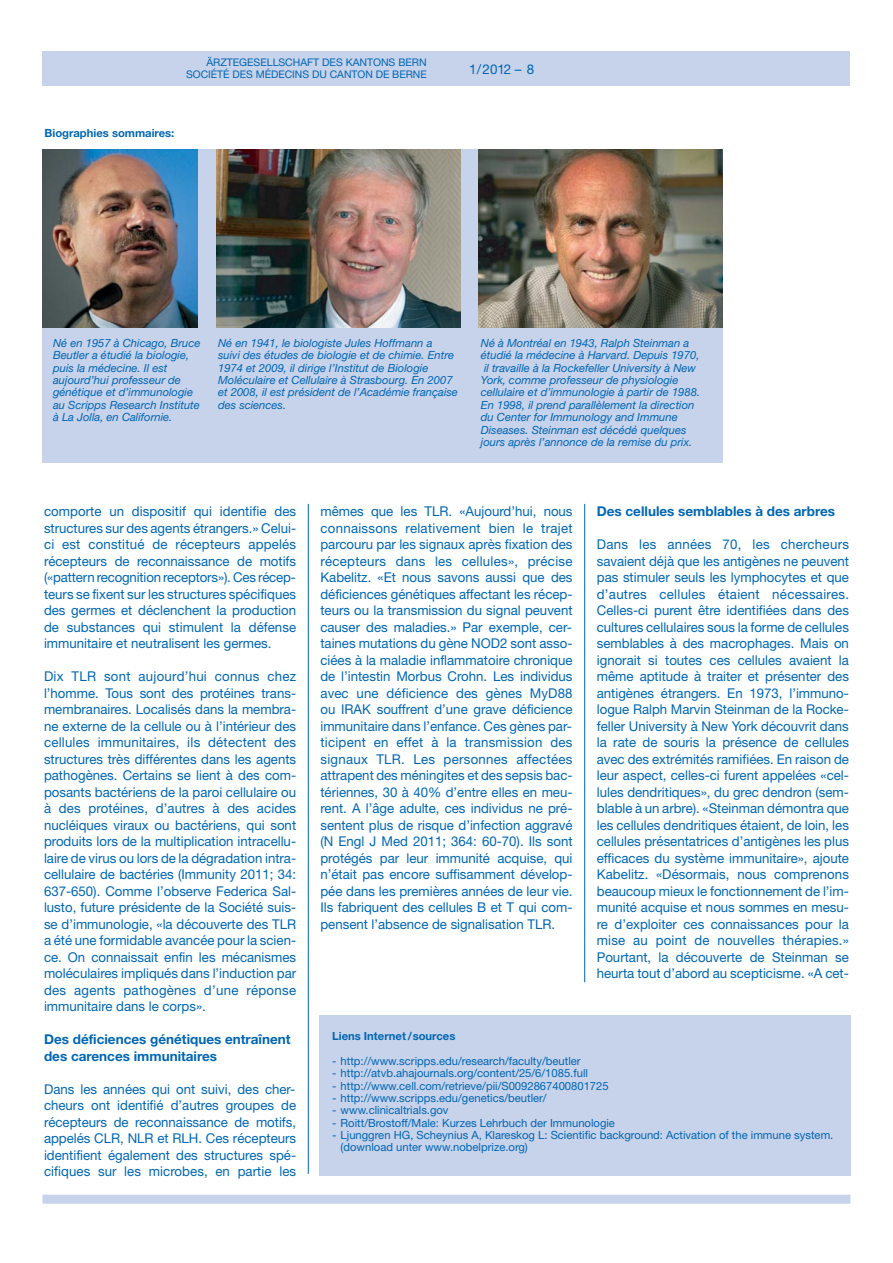
<style>
.page{position:relative;width:893px;height:1263px;background:#fff}
.page>*{position:absolute;margin:0;border:0;box-sizing:border-box;transform-origin:0 0}
.t1{font:13.5px/16.5px "Helvetica Neue LT";color:#0066b3;text-align:justify}
.t2{font:700 13.5px/16.5px "Helvetica Neue LT";color:#0066b3}
.t3{font:italic 11.25px/12.3px "Helvetica Neue LT";color:#0066b3}
.t4{font:11.25px/12.5px "Helvetica Neue LT";color:#0066b3}
.t5{font:700 11.25px "Helvetica Neue LT";color:#0066b3}
.t6{font:10.5px/12px "Helvetica Neue LT";color:#0066b3;text-align:right}
</style>
<div class="page">
<div style="left:43px;top:1195px;width:807px;height:9px;background:#c7d2eb"></div>
<div style="left:43px;top:51px;width:807px;height:34px;background:#c7d2eb"></div>
<hr style="left:308px;top:504px;width:1px;height:670px;background:#0066b3">
<hr style="left:584px;top:504px;width:1px;height:478px;background:#0066b3">
<div style="left:43px;top:149px;width:680px;height:313px;background:#c7d2eb"></div>
<img style="left:43px;top:149px;width:154px;height:178px">
<img style="left:216px;top:149px;width:244px;height:178px">
<img style="left:479px;top:149px;width:244px;height:178px">
<div style="left:319px;top:1015px;width:531px;height:161px;background:#c7d2eb"></div>
<p class="t6" style="left:186px;top:58px;width:242px">ÄRZTEGESELLSCHAFT DES KANTONS BERN<br>SOCIÉTÉ DES MÉDECINS DU CANTON DE BERNE</p>
<p class="t1" style="left:469px;top:62px;width:66px">1/2012 – 8</p>
<p class="t5" style="left:45px;top:128px;width:131px">Biographies sommaires:</p>
<p class="t3" style="left:53px;top:338px;width:149px">Né en 1957 à Chicago, Bruce<br>Beutler a étudié la biologie, puis la médecine. Il est aujourd’hui professeur de génétique et d’immunologie au Scripps Research Institute à La Jolla, en Californie.</p>
<p class="t3" style="left:218px;top:338px;width:241px">Né en 1941, le biologiste Jules Hoffmann a<br>suivi des études de biologie et de chimie. Entre 1974 et 2009, il dirige l’Institut de Biologie Moléculaire et Cellulaire à Strasbourg. En 2007 et 2008, il est président de l’Académie française des sciences.</p>
<p class="t3" style="left:481px;top:338px;width:221px">Né à Montréal en 1943, Ralph Steinman a étudié la médecine à Harvard. Depuis 1970, il travaille à la Rockefeller University à New York, comme professeur de physiologie cellulaire et d’immunologie à partir de 1988.<br>En 1998, il prend parallèlement la direction du Center for Immunology and Immune Diseases. Steinman est décédé quelques jours après l’annonce de la remise du prix.</p>
<p class="t1" style="left:44px;top:504px;width:254px">comporte un dispositif qui identifie des structures sur des agents étrangers.» Celui&shy;ci est constitué de récepteurs appelés récepteurs de reconnaissance de motifs («pattern recognition receptors»). Ces récep&shy;teurs se fixent sur les structures spécifiques des germes et déclenchent la production de substances qui stimulent la défense immunitaire et neutralisent les germes.</p>
<p class="t1" style="left:44px;top:669px;width:254px">Dix TLR sont aujourd’hui connus chez l’homme. Tous sont des protéines trans&shy;membranaires. Localisés dans la membra&shy;ne externe de la cellule ou à l’intérieur des cellules immunitaires, ils détectent des structures très différentes dans les agents pathogènes. Certains se lient à des com&shy;posants bactériens de la paroi cellulaire ou à des protéines, d’autres à des acides nucléiques viraux ou bactériens, qui sont produits lors de la multiplication intracellu&shy;laire de virus ou lors de la dégradation intra&shy;cellulaire de bactéries (Immunity 2011; 34:<br>637-650). Comme l’observe Federica Sal&shy;lusto, future présidente de la Société suis&shy;se d’immunologie, «la découverte des TLR a été une formidable avancée pour la scien&shy;ce. On connaissait enfin les mécanismes moléculaires impliqués dans l’induction par des agents pathogènes d’une réponse immunitaire dans le corps».</p>
<p class="t2" style="left:44px;top:1032px;width:248px">Des déficiences génétiques entraînent des carences immunitaires</p>
<p class="t1" style="left:44px;top:1082px;width:254px">Dans les années qui ont suivi, des cher&shy;cheurs ont identifié d’autres groupes de récepteurs de reconnaissance de motifs, appelés CLR, NLR et RLH. Ces récepteurs identifient également des structures spé&shy;cifiques sur les microbes, en partie les</p>
<p class="t1" style="left:320px;top:504px;width:254px">mêmes que les TLR. «Aujourd’hui, nous connaissons relativement bien le trajet parcouru par les signaux après fixation des récepteurs dans les cellules», précise Kabelitz. «Et nous savons aussi que des déficiences génétiques affectant les récep&shy;teurs ou la transmission du signal peuvent causer des maladies.» Par exemple, cer&shy;taines mutations du gène NOD2 sont asso&shy;ciées à la maladie inflammatoire chronique de l’intestin Morbus Crohn. Les individus avec une déficience des gènes MyD88 ou IRAK souffrent d’une grave déficience immunitaire dans l’enfance. Ces gènes par&shy;ticipent en effet à la transmission des signaux TLR. Les personnes affectées attrapent des méningites et des sepsis bac&shy;tériennes, 30 à 40% d’entre elles en meu&shy;rent. A l’âge adulte, ces individus ne pré&shy;sentent plus de risque d’infection aggravé (N Engl J Med 2011; 364: 60-70). Ils sont protégés par leur immunité acquise, qui n’était pas encore suffisamment dévelop&shy;pée dans les premières années de leur vie.<br>Ils fabriquent des cellules B et T qui com&shy;pensent l’absence de signalisation TLR.</p>
<p class="t2" style="left:597px;top:504px;width:240px">Des cellules semblables à des arbres</p>
<p class="t1" style="left:597px;top:537px;width:254px">Dans les années 70, les chercheurs savaient déjà que les antigènes ne peuvent pas stimuler seuls les lymphocytes et que d’autres cellules étaient nécessaires.<br>Celles-ci purent être identifiées dans des cultures cellulaires sous la forme de cellules semblables à des macrophages. Mais on ignorait si toutes ces cellules avaient la même aptitude à traiter et présenter des antigènes étrangers. En 1973, l’immuno&shy;logue Ralph Marvin Steinman de la Rocke&shy;feller University à New York découvrit dans la rate de souris la présence de cellules avec des extrémités ramifiées. En raison de leur aspect, celles-ci furent appelées «cel&shy;lules dendritiques», du grec dendron (sem&shy;blable à un arbre). «Steinman démontra que les cellules dendritiques étaient, de loin, les cellules présentatrices d’antigènes les plus efficaces du système immunitaire», ajoute Kabelitz. «Désormais, nous comprenons beaucoup mieux le fonctionnement de l’im&shy;munité acquise et nous sommes en mesu&shy;re d’exploiter ces connaissances pour la mise au point de nouvelles thérapies.» Pourtant, la découverte de Steinman se heurta tout d’abord au scepticisme. «A cet-</p>
<p class="t5" style="left:332px;top:1032px;width:125px">Liens Internet /sources</p>
<p class="t4" style="left:332px;top:1056px;width:250px">- http://www.scripps.edu/research/faculty/beutler</p>
<p class="t4" style="left:332px;top:1068px;width:257px">- http://atvb.ahajournals.org/content/25/6/1085.full</p>
<p class="t4" style="left:332px;top:1080px;width:278px">- http://www.cell.com/retrieve/pii/S0092867400801725</p>
<p class="t4" style="left:332px;top:1093px;width:216px">- http://www.scripps.edu/genetics/beutler/</p>
<p class="t4" style="left:332px;top:1105px;width:118px">- www.clinicaltrials.gov</p>
<p class="t4" style="left:332px;top:1117px;width:284px">- Roitt/Brostoff/Male: Kurzes Lehrbuch der Immunologie</p>
<p class="t4" style="left:341px;top:1130px;width:494px;text-indent:-9px">- Ljunggren HG, Scheynius A, Klareskog L: Scientific background: Activation of the immune system. (download unter www.nobelprize.org)</p>
</div>
